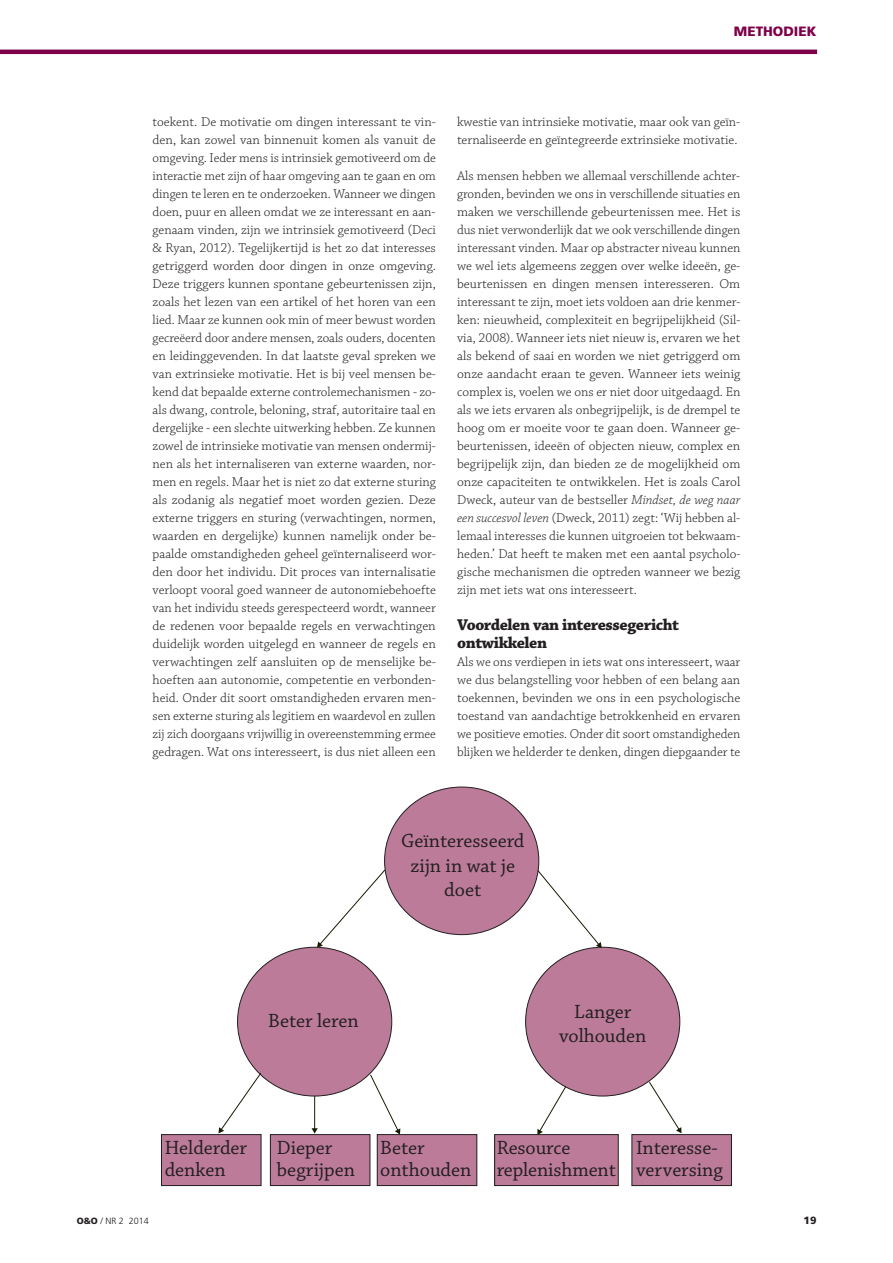
<style>
.page{position:relative;width:893px;height:1263px;background:#fff}
.page>*{position:absolute;margin:0;border:0;box-sizing:border-box;transform-origin:0 0}
.t1{font:20.1px/21.9px "Chaparral Pro";color:#231f20}
.t2{font:700 16.5px/18px "Chaparral Pro";letter-spacing:-.025em;color:#231f20}
.t3{font:300 13.5px/18px "Chaparral Pro";color:#231f20;text-align:justify}
.t4{font:900 13.5px "Frutiger LT Std";color:#7d0049}
.t5{font:900 10.5px "Frutiger LT Std";color:#231f20}
.t6{font:300 9px "Frutiger LT Std";color:#231f20}
.s1{font-style:italic}
.s2{font-weight:900}
</style>
<div class="page">
<hr style="left:0;top:50px;width:817px;height:4px;background:#7d0049">
<div style="left:385px;top:787px;width:154px;height:148px;background:#bb7b99;border-radius:50%"></div>
<div style="left:238px;top:947px;width:154px;height:149px;background:#bb7b99;border-radius:50%"></div>
<div style="left:526px;top:947px;width:154px;height:149px;background:#bb7b99;border-radius:50%"></div>
<svg style="left:317px;top:869px;width:69px;height:79px"></svg>
<svg style="left:537px;top:869px;width:65px;height:79px"></svg>
<svg style="left:218px;top:1072px;width:44px;height:61px"></svg>
<hr style="left:314px;top:1096px;width:1px;height:33px;background:#181a00">
<svg style="left:311px;top:1128px;width:7px;height:6px"></svg>
<svg style="left:369px;top:1074px;width:31px;height:61px"></svg>
<svg style="left:537px;top:1085px;width:30px;height:49px"></svg>
<svg style="left:648px;top:1081px;width:33px;height:52px"></svg>
<div style="left:161px;top:1135px;width:100px;height:51px;background:#bb7b99"></div>
<div style="left:161px;top:1134px;width:100px;height:52px;border:1px solid #231f20"></div>
<div style="left:270px;top:1135px;width:100px;height:51px;background:#bb7b99"></div>
<div style="left:270px;top:1134px;width:100px;height:52px;border:1px solid #231f20"></div>
<div style="left:377px;top:1135px;width:100px;height:51px;background:#bb7b99"></div>
<div style="left:377px;top:1134px;width:100px;height:52px;border:1px solid #231f20"></div>
<div style="left:495px;top:1135px;width:123px;height:51px;background:#bb7b99"></div>
<div style="left:494px;top:1134px;width:125px;height:52px;border:1px solid #231f20"></div>
<div style="left:632px;top:1135px;width:99px;height:51px;background:#bb7b99"></div>
<div style="left:631px;top:1134px;width:101px;height:52px;border:1px solid #231f20"></div>
<p class="t4" style="left:734px;top:26px;width:84px">METHODIEK</p>
<p class="t3" style="left:153px;top:114px;width:285px">toekent. De motivatie om dingen interessant te vin&shy;den, kan zowel van binnenuit komen als vanuit de omgeving. Ieder mens is intrinsiek gemotiveerd om de interactie met zijn of haar omgeving aan te gaan en om dingen te leren en te onderzoeken. Wanneer we dingen doen, puur en alleen omdat we ze interessant en aan&shy;genaam vinden, zijn we intrinsiek gemotiveerd (Deci &amp; Ryan, 2012). Tegelijkertijd is het zo dat interesses getriggerd worden door dingen in onze omgeving.<br>Deze triggers kunnen spontane gebeurtenissen zijn, zoals het lezen van een artikel of het horen van een lied. Maar ze kunnen ook min of meer bewust worden gecreëerd door andere mensen, zoals ouders, docenten en leidinggevenden. In dat laatste geval spreken we van extrinsieke motivatie. Het is bij veel mensen be&shy;kend dat bepaalde externe controlemechanismen - zo&shy;als dwang, controle, beloning, straf, autoritaire taal en dergelijke - een slechte uitwerking hebben. Ze kunnen zowel de intrinsieke motivatie van mensen ondermij&shy;nen als het internaliseren van externe waarden, nor&shy;men en regels. Maar het is niet zo dat externe sturing als zodanig als negatief moet worden gezien. Deze externe triggers en sturing (verwachtingen, normen, waarden en dergelijke) kunnen namelijk onder be&shy;paalde omstandigheden geheel geïnternaliseerd wor&shy;den door het individu. Dit proces van internalisatie verloopt vooral goed wanneer de autonomiebehoefte van het individu steeds gerespecteerd wordt, wanneer de redenen voor bepaalde regels en verwachtingen duidelijk worden uitgelegd en wanneer de regels en verwachtingen zelf aansluiten op de menselijke be&shy;hoeften aan autonomie, competentie en verbonden&shy;heid. Onder dit soort omstandigheden ervaren men&shy;sen externe sturing als legitiem en waardevol en zullen zij zich doorgaans vrijwillig in overeenstemming ermee gedragen. Wat ons interesseert, is dus niet alleen een</p>
<p class="t3" style="left:457px;top:114px;width:285px">kwestie van intrinsieke motivatie, maar ook van geïn&shy;ternaliseerde en geïntegreerde extrinsieke motivatie.</p>
<p class="t3" style="left:457px;top:168px;width:285px">Als mensen hebben we allemaal verschillende achter&shy;gronden, bevinden we ons in verschillende situaties en maken we verschillende gebeurtenissen mee. Het is dus niet verwonderlijk dat we ook verschillende dingen interessant vinden. Maar op abstracter niveau kunnen we wel iets algemeens zeggen over welke ideeën, ge&shy;beurtenissen en dingen mensen interesseren. Om interessant te zijn, moet iets voldoen aan drie kenmer&shy;ken: nieuwheid, complexiteit en begrijpelijkheid (Sil&shy;via, 2008). Wanneer iets niet nieuw is, ervaren we het als bekend of saai en worden we niet getriggerd om onze aandacht eraan te geven. Wanneer iets weinig complex is, voelen we ons er niet door uitgedaagd. En als we iets ervaren als onbegrijpelijk, is de drempel te hoog om er moeite voor te gaan doen. Wanneer ge&shy;beurtenissen, ideeën of objecten nieuw, complex en begrijpelijk zijn, dan bieden ze de mogelijkheid om onze capaciteiten te ontwikkelen. Het is zoals Carol Dweck, auteur van de bestseller <span class="s1">Mindset, de weg naar een succesvol leven</span> (Dweck, 2011) zegt: ‘Wij hebben al&shy;lemaal interesses die kunnen uitgroeien tot bekwaam&shy;heden.’ Dat heeft te maken met een aantal psycholo&shy;gische mechanismen die optreden wanneer we bezig zijn met iets wat ons interesseert.</p>
<p class="t2" style="left:457px;top:617px;width:224px">Voordelen van interessegericht ontwikkelen</p>
<p class="t3" style="left:457px;top:654px;width:285px">Als we ons verdiepen in iets wat ons interesseert, waar we dus belangstelling voor hebben of een belang aan toekennen, bevinden we ons in een psychologische toestand van aandachtige betrokkenheid en ervaren we positieve emoties. Onder dit soort omstandigheden blijken we helderder te denken, dingen diepgaander te</p>
<h1 class="t1" style="left:268px;top:1011px;width:92px">Beter leren</h1>
<h1 class="t1" style="left:401px;top:830px;width:125px;line-height:24.2px;text-align:center">Geïnteresseerd zijn in wat je doet</h1>
<h1 class="t1" style="left:559px;top:1001px;width:89px;line-height:24.2px;text-align:center">Langer volhouden</h1>
<h1 class="t1" style="left:165px;top:1138px;width:84px">Helderder denken</h1>
<h1 class="t1" style="left:277px;top:1138px;width:80px">Dieper begrijpen</h1>
<h1 class="t1" style="left:380px;top:1138px;width:93px">Beter onthouden</h1>
<h1 class="t1" style="left:497px;top:1138px;width:121px">Resource replenishment</h1>
<h1 class="t1" style="left:636px;top:1138px;width:88px">Interesse&shy;verversing</h1>
<p class="t6" style="left:77px;top:1217px;width:74px"><span class="s2">O&amp;O</span> / NR 2 2014</p>
<p class="t5" style="left:803px;top:1216px;width:14px">19</p>
</div>
